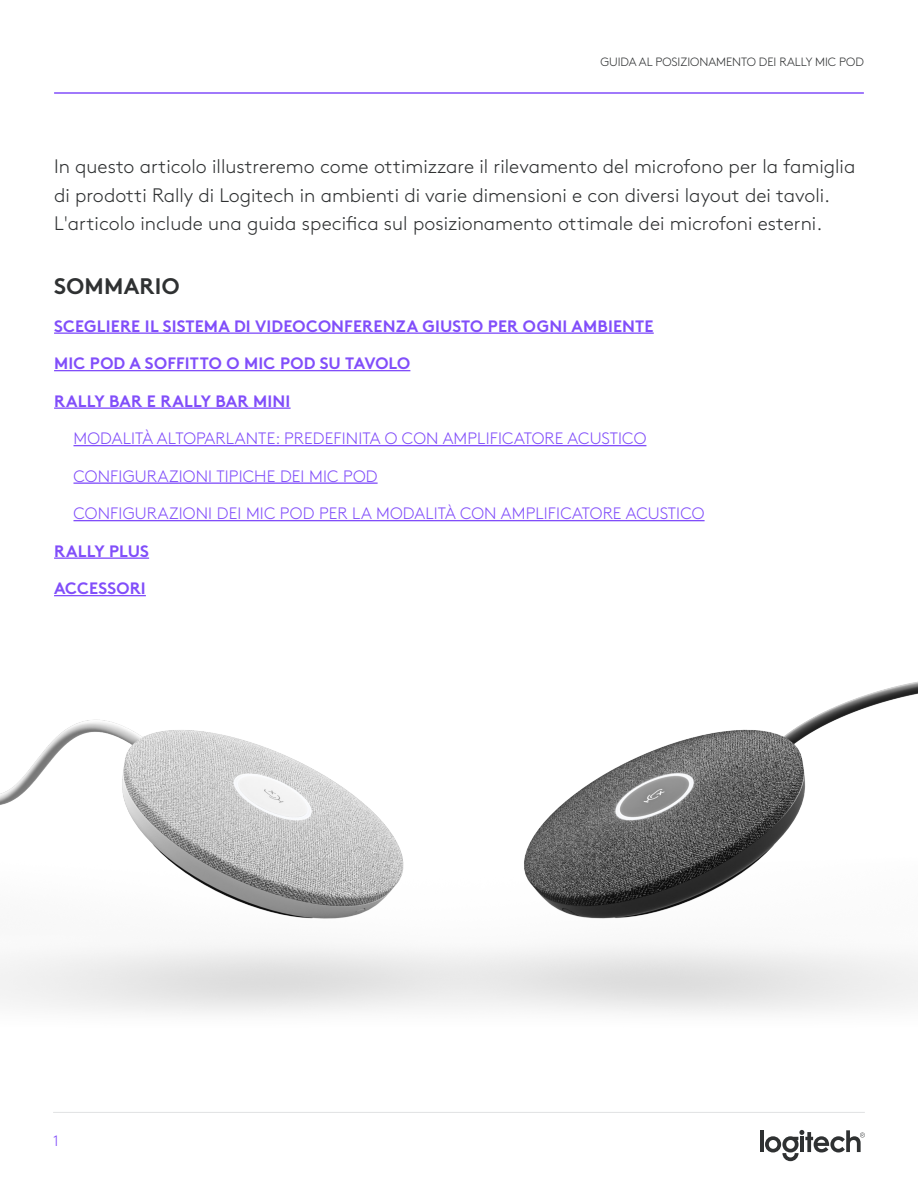
<style>
.page{position:relative;width:918px;height:1188px;background:#fff}
.page>*{position:absolute;margin:0;border:0;box-sizing:border-box;transform-origin:0 0}
.Body{font:700 22.5px "Brown Pro";letter-spacing:.01em;color:#2f3132}
.Body-2{font:300 19.5px/28.5px "Brown Pro";color:#2f3132}
.Body-3{font:300 16.5px "Brown Pro";letter-spacing:.01em;color:#814efa}
.Body-4{font:700 16.5px "Brown Pro";letter-spacing:.01em;color:#814efa}
.t1{font:300 15px "Brown Pro";color:#814efa}
.t2{font:300 12px "Brown Pro";letter-spacing:-.005em;color:#2f3132}
</style>
<div class="page">
<hr style="left:760px;top:1130px;width:4px;height:22px;background:#2f3132">
<svg style="left:765px;top:1130px;width:100px;height:31px"></svg>
<hr style="left:800px;top:1137px;width:4px;height:15px;background:#2f3132">
<hr style="left:53px;top:1112px;width:812px;height:1px;background:#e1e2e3">
<img style="left:0;top:445px;width:918px;height:568px">
<hr style="left:54px;top:92px;width:810px;height:2px;background:#814efa">
<hr style="left:54px;top:332px;width:600px;height:2px;background:#814efa">
<hr style="left:54px;top:370px;width:356px;height:1px;background:#814efa">
<hr style="left:54px;top:407px;width:237px;height:2px;background:#814efa">
<hr style="left:74px;top:445px;width:572px;height:1px;background:#814efa">
<hr style="left:74px;top:482px;width:304px;height:2px;background:#814efa">
<hr style="left:74px;top:520px;width:631px;height:1px;background:#814efa">
<hr style="left:54px;top:557px;width:95px;height:2px;background:#814efa">
<hr style="left:54px;top:595px;width:92px;height:1px;background:#814efa">
<h6 class="t2" style="left:601px;top:53px;width:265px">GUIDA AL POSIZIONAMENTO DEI RALLY MIC POD</h6>
<p class="Body-2" style="left:54px;top:151px;width:803px">In questo articolo illustreremo come ottimizzare il rilevamento del microfono per la famiglia di prodotti Rally di Logitech in ambienti di varie dimensioni e con diversi layout dei tavoli.<br>L'articolo include una guida specifica sul posizionamento ottimale dei microfoni esterni.</p>
<p class="Body" style="left:54px;top:268px;width:127px">SOMMARIO</p>
<p class="Body-4" style="left:54px;top:312px;width:601px">SCEGLIERE IL SISTEMA DI VIDEOCONFERENZA GIUSTO PER OGNI AMBIENTE</p>
<p class="Body-4" style="left:54px;top:350px;width:358px">MIC POD A SOFFITTO O MIC POD SU TAVOLO</p>
<p class="Body-4" style="left:54px;top:387px;width:238px">RALLY BAR E RALLY BAR MINI</p>
<p class="Body-3" style="left:74px;top:426px;width:574px">MODALITÀ ALTOPARLANTE: PREDEFINITA O CON AMPLIFICATORE ACUSTICO</p>
<p class="Body-3" style="left:74px;top:464px;width:306px">CONFIGURAZIONI TIPICHE DEI MIC POD</p>
<p class="Body-3" style="left:74px;top:501px;width:633px">CONFIGURAZIONI DEI MIC POD PER LA MODALITÀ CON AMPLIFICATORE ACUSTICO</p>
<p class="Body-4" style="left:54px;top:537px;width:96px">RALLY PLUS</p>
<p class="Body-4" style="left:54px;top:575px;width:93px">ACCESSORI</p>
<p class="t1" style="left:53px;top:1130px;width:7px">1</p>
</div>
